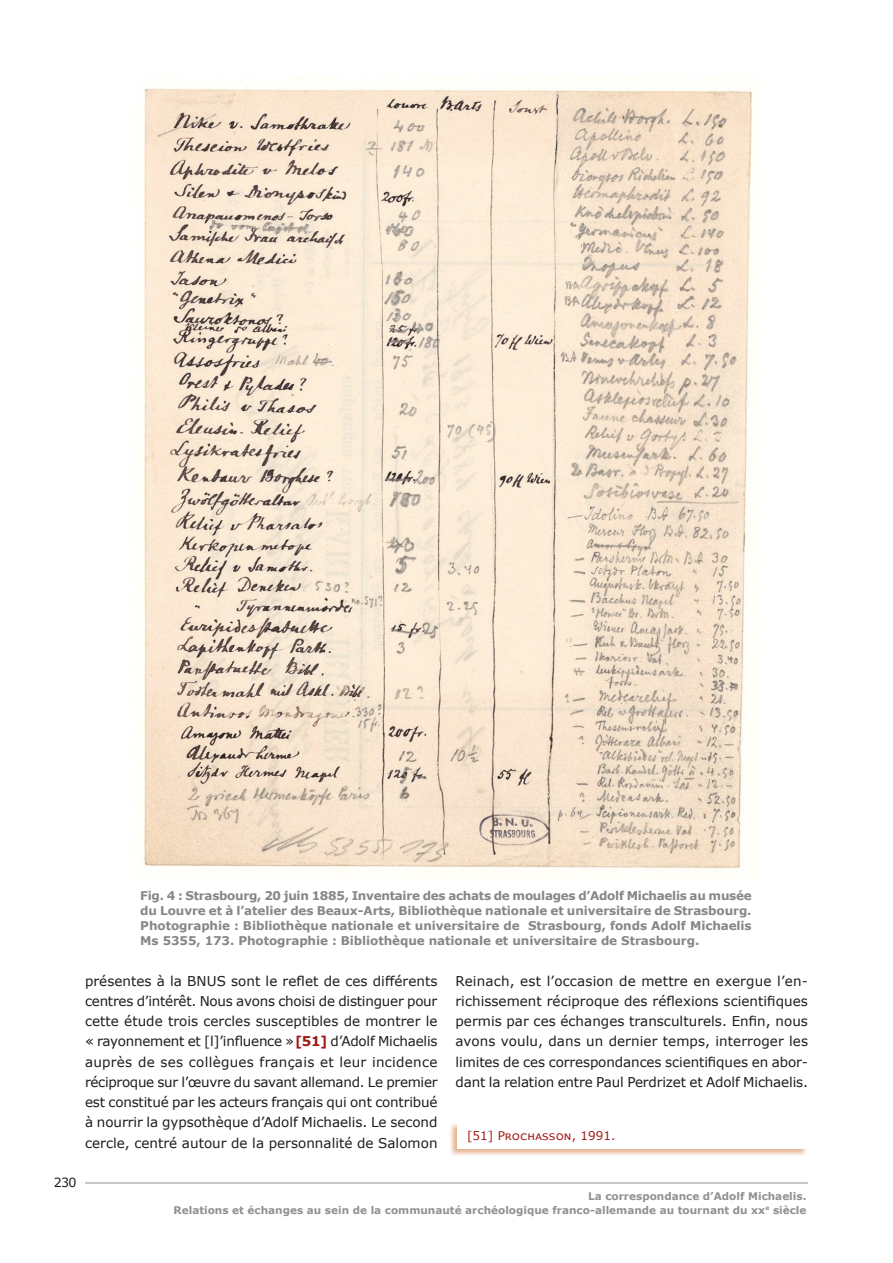
<style>
.page{position:relative;width:893px;height:1263px;background:#fff}
.page>*{position:absolute;margin:0;border:0;box-sizing:border-box;transform-origin:0 0}
.txt{font:13.5px/20.2px "Verdana";letter-spacing:-.005em;color:#1d1d1b;text-align:justify}
.t1{font:12.6px "Verdana";color:#1d1d1b}
.légend{font:700 12px/15px "Verdana";letter-spacing:-.005em;color:#878787}
.Notes_de_bas_de_page{font:12px "Verdana";letter-spacing:.005em;color:#a01915}
.t2{font:700 10.5px/13.5px "Verdana";color:#919190;text-align:right}
.s1{font-weight:700;color:#a01915}
</style>
<div class="page">
<hr style="left:85px;top:1182px;width:723px;height:2px;background:#c7c7c6">
<div style="left:448px;top:1121px;width:360px;height:36px;background:#cc6928;opacity:.5"></div>
<div style="left:457px;top:1122px;width:351px;height:26px;background:#fff"></div>
<img style="left:140px;top:80px;width:620px;height:799px">
<p class="légend" style="left:140px;top:888px;width:613px">Fig. 4 : Strasbourg, 20 juin 1885, Inventaire des achats de moulages d’Adolf Michaelis au musée du Louvre et à l’atelier des Beaux-Arts, Bibliothèque nationale et universitaire de Strasbourg.</p>
<p class="légend" style="left:140px;top:918px;width:613px">Photographie : Bibliothèque nationale et universitaire de Strasbourg, fonds Adolf Michaelis<br>Ms 5355, 173. Photographie : Bibliothèque nationale et universitaire de Strasbourg.</p>
<p class="txt" style="left:85px;top:970px;width:354px">présentes à la BNUS sont le reflet de ces différents centres d’intérêt. Nous avons choisi de distinguer pour cette étude trois cercles susceptibles de montrer le « rayonnement et [l]’influence »<span class="s1">[51]</span> d’Adolf Michaelis auprès de ses collègues français et leur incidence réciproque sur l’œuvre du savant allemand. Le premier est constitué par les acteurs français qui ont contribué à nourrir la gypsothèque d’Adolf Michaelis. Le second cercle, centré autour de la personnalité de Salomon</p>
<p class="txt" style="left:455px;top:970px;width:354px">Reinach, est l’occasion de mettre en exergue l’en&shy;richissement réciproque des réflexions scientifiques permis par ces échanges transculturels. Enfin, nous avons voulu, dans un dernier temps, interroger les limites de ces correspondances scientifiques en abor&shy;dant la relation entre Paul Perdrizet et Adolf Michaelis.</p>
<p class="Notes_de_bas_de_page" style="left:467px;top:1127px;width:150px">[51] Prochasson, 1991.</p>
<p class="t1" style="left:54px;top:1173px;width:24px">230</p>
<p class="t2" style="left:174px;top:1189px;width:634px">La correspondance d’Adolf Michaelis.<br>Relations et échanges au sein de la communauté archéologique franco-allemande au tournant du xx<sup>e</sup> siècle</p>
</div>
